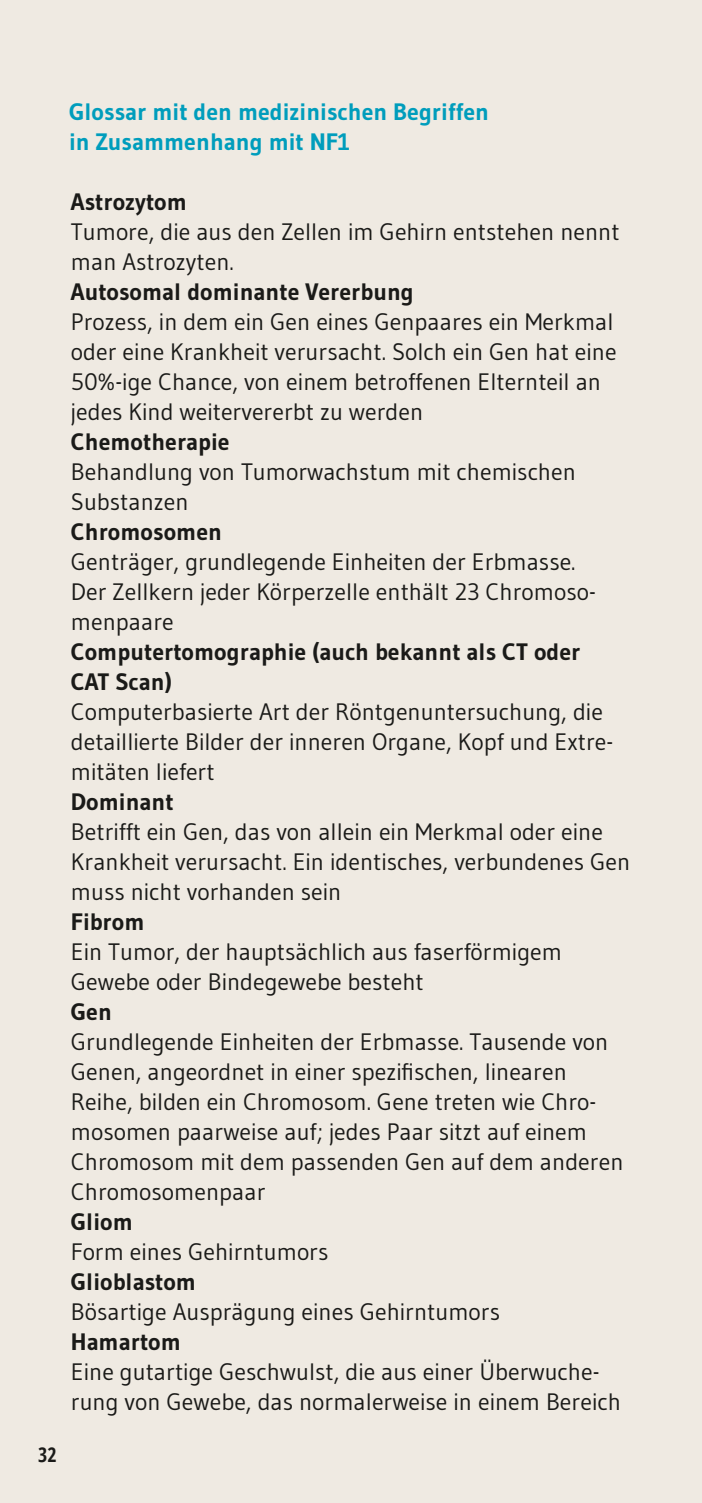
<style>
.page{position:relative;width:702px;height:1503px;background:#fff}
.page>*{position:absolute;margin:0;border:0;box-sizing:border-box;transform-origin:0 0}
.t1{font:23.75px/30px "Gudea";color:#1a1a18}
.t2{font:700 23.75px/30px "Gudea";color:#1a1a18}
.t3{font:700 23.75px/30px "Gudea";color:#009dbc}
.t4{font:700 condensed 20px "Open Sans";color:#1a1a18}
</style>
<div class="page">
<div style="left:0;top:0;width:702px;height:1502px;background:#efeae2"></div>
<p class="t3" style="left:69px;top:96px;width:421px">Glossar mit den medizinischen Begriffen in Zusammenhang mit NF1</p>
<p class="t4" style="left:38px;top:1440px;width:20px">32</p>
<p class="t2" style="left:71px;top:187px;width:117px">Astrozytom</p>
<p class="t1" style="left:71px;top:216px;width:550px">Tumore, die aus den Zellen im Gehirn entstehen nennt man Astrozyten.</p>
<p class="t2" style="left:71px;top:277px;width:344px">Autosomal dominante Vererbung</p>
<p class="t1" style="left:71px;top:306px;width:547px">Prozess, in dem ein Gen eines Genpaares ein Merkmal oder eine Krankheit verursacht. Solch ein Gen hat eine 50%-ige Chance, von einem betroffenen Elternteil an jedes Kind weitervererbt zu werden</p>
<p class="t2" style="left:71px;top:427px;width:160px">Chemotherapie</p>
<p class="t1" style="left:71px;top:456px;width:506px">Behandlung von Tumorwachstum mit chemischen<br>Substanzen</p>
<p class="t2" style="left:71px;top:517px;width:153px">Chromosomen</p>
<p class="t1" style="left:71px;top:546px;width:526px">Genträger, grundlegende Einheiten der Erbmasse.<br>Der Zellkern jeder Körperzelle enthält 23 Chromoso&shy;menpaare</p>
<p class="t2" style="left:71px;top:637px;width:511px">Computertomographie (auch bekannt als CT oder<br>CAT Scan)</p>
<p class="t1" style="left:71px;top:696px;width:544px">Computerbasierte Art der Röntgenuntersuchung, die detaillierte Bilder der inneren Organe, Kopf und Extre&shy;mitäten liefert</p>
<p class="t2" style="left:71px;top:787px;width:104px">Dominant</p>
<p class="t1" style="left:71px;top:816px;width:560px">Betrifft ein Gen, das von allein ein Merkmal oder eine<br>Krankheit verursacht. Ein identisches, verbundenes Gen muss nicht vorhanden sein</p>
<p class="t2" style="left:71px;top:907px;width:75px">Fibrom</p>
<p class="t1" style="left:71px;top:936px;width:492px">Ein Tumor, der hauptsächlich aus faserförmigem<br>Gewebe oder Bindegewebe besteht</p>
<p class="t2" style="left:71px;top:996px;width:43px">Gen</p>
<p class="t1" style="left:71px;top:1026px;width:554px">Grundlegende Einheiten der Erbmasse. Tausende von Genen, angeordnet in einer spezifischen, linearen Reihe, bilden ein Chromosom. Gene treten wie Chro&shy;mosomen paarweise auf; jedes Paar sitzt auf einem Chromosom mit dem passenden Gen auf dem anderen Chromosomenpaar</p>
<p class="t2" style="left:71px;top:1206px;width:63px">Gliom</p>
<p class="t1" style="left:71px;top:1236px;width:259px">Form eines Gehirntumors</p>
<p class="t2" style="left:71px;top:1266px;width:127px">Glioblastom</p>
<p class="t1" style="left:71px;top:1296px;width:430px">Bösartige Ausprägung eines Gehirntumors</p>
<p class="t2" style="left:71px;top:1326px;width:111px">Hamartom</p>
<p class="t1" style="left:71px;top:1356px;width:551px">Eine gutartige Geschwulst, die aus einer Überwuche&shy;rung von Gewebe, das normalerweise in einem Bereich</p>
</div>
